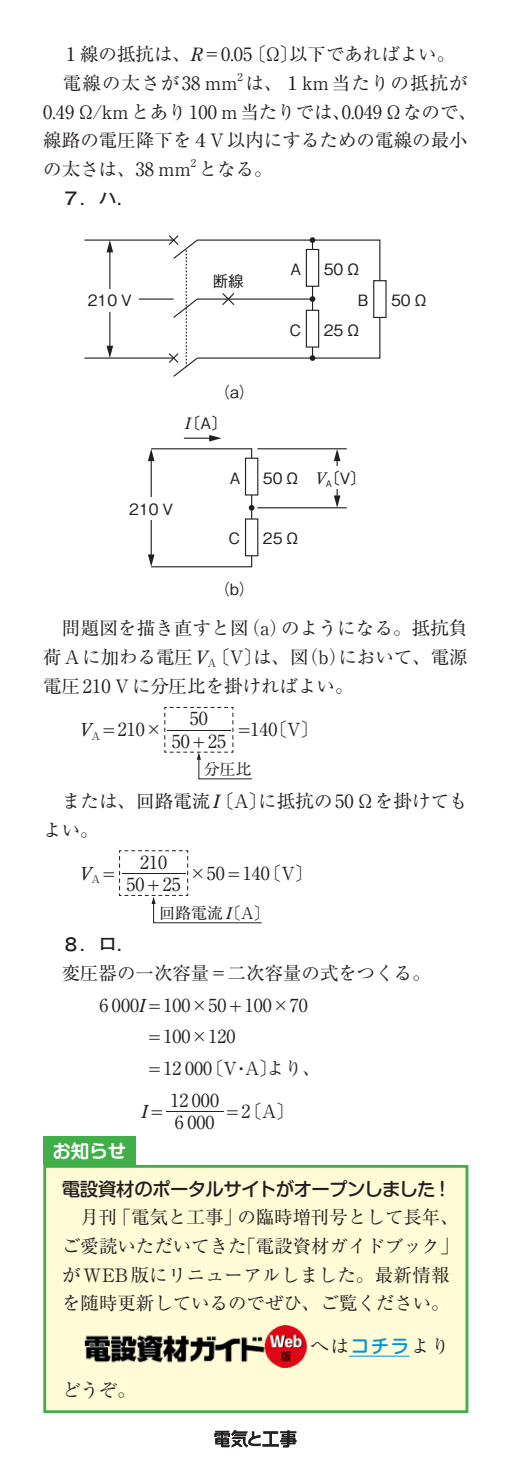
<style>
.page{position:relative;width:511px;height:1458px;background:#fff}
.page>*{position:absolute;margin:0;border:0;box-sizing:border-box;transform-origin:0 0}
.t1{font:18.4px/28.8px "Ryumin Pr 6 N";color:#231f20}
.t2{font:18.4px/28.8px "Ryumin Pr 6 N";letter-spacing:.06em;color:#231f20}
.t3{font:500 18.4px "Shin M Go Pr 6 N";letter-spacing:-.035em;color:#231f20}
.t4{font:700 18.4px "Futo Go B101 Pro";color:#231f20}
.t5{font:700 18.4px "Shin M Go Pr 6 N De";color:#fff}
.t6{font:18px/31.8px "Ryumin Pr 6 N";color:#231f20}
.t7{font:italic 18px "MM Century Old";color:#231f20}
.t8{font:18px "M Ma Binary";color:#231f20}
.t9{font:16px "Ryumin Pr 6 N";color:#231f20}
.t10{font:500 15.6px "Gothic BBB Pr 6 N";color:#231f20}
.t11{font:10.8px "Ryumin Pr 6 N";color:#231f20}
.t12{font:500 9px "Gothic BBB Pr 6 N";color:#231f20}
.s1{font-family:"MM Century Old";font-style:italic}
.s2{font-family:"Century Old Style Std";font-weight:400;font-style:italic}
.s3{font-family:"MM Century Old"}
.s4{font-style:normal}
.s5{font-family:"Shin M Go Pr 6 N";font-weight:500;color:#0095d9}
</style>
<div class="page">
<hr style="left:84px;top:357px;width:89px;height:1px;background:#231f20">
<hr style="left:139px;top:298px;width:34px;height:1px;background:#231f20">
<hr style="left:257px;top:448px;width:89px;height:1px;background:#231f20">
<hr style="left:257px;top:507px;width:89px;height:1px;background:#231f20">
<hr style="left:336px;top:459px;width:1px;height:38px;background:#231f20">
<svg style="left:333px;top:449px;width:7px;height:12px"></svg>
<svg style="left:334px;top:495px;width:6px;height:12px"></svg>
<div style="left:332px;top:466px;width:9px;height:23px;background:#fff"></div>
<hr style="left:109px;top:250px;width:1px;height:98px;background:#231f20">
<svg style="left:106px;top:240px;width:7px;height:12px"></svg>
<svg style="left:106px;top:346px;width:7px;height:12px"></svg>
<div style="left:105px;top:289px;width:9px;height:22px;background:#fff"></div>
<svg style="left:148px;top:452px;width:6px;height:9px"></svg>
<svg style="left:148px;top:554px;width:6px;height:10px"></svg>
<hr style="left:84px;top:239px;width:89px;height:1px;background:#231f20">
<svg style="left:248px;top:505px;width:6px;height:5px"></svg>
<div style="left:150px;top:448px;width:102px;height:119px;border:1px solid #231f20"></div>
<div style="left:245px;top:458px;width:12px;height:37px;background:#fff"></div>
<div style="left:245px;top:457px;width:13px;height:38px;border:1px solid #231f20"></div>
<div style="left:245px;top:519px;width:12px;height:36px;background:#fff"></div>
<div style="left:245px;top:518px;width:13px;height:38px;border:1px solid #231f20"></div>
<svg style="left:167px;top:235px;width:213px;height:142px"></svg>
<svg style="left:184px;top:435px;width:37px;height:6px"></svg>
<svg style="left:164px;top:707px;width:88px;height:72px"></svg>
<svg style="left:119px;top:850px;width:143px;height:73px"></svg>
<hr style="left:166px;top:1110px;width:57px;height:1px;background:#231f20">
<svg style="left:214px;top:1430px;width:82px;height:16px"></svg>
<div style="left:43px;top:1164px;width:425px;height:248px;background:#fffbd6;border:3px solid #40ae49"></div>
<div style="left:43px;top:1135px;width:92px;height:29px;background:#40ae49"></div>
<hr style="left:349px;top:1355px;width:60px;height:1px;background:#0095d9">
<img style="left:84px;top:1325px;width:224px;height:42px">
<p class="t1" style="left:247px;top:39px;width:52px">〔Ω〕</p>
<p class="t1" style="left:43px;top:39px;width:210px">　１線の抵抗は、<span class="s1">R</span>＝0.05</p>
<p class="t11" style="left:237px;top:68px;width:7px">2</p>
<p class="t1" style="left:289px;top:39px;width:167px">以下であればよい。</p>
<p class="t2" style="left:341px;top:67px;width:136px;text-indent:-298px">　電線の太さが38 mm は、１km当たりの抵抗が<br>0.049 Ωなので、</p>
<p class="t1" style="left:43px;top:96px;width:425px">0.49 Ω/kmとあり100 m当たりでは、<br>線路の電圧降下を４V以内にするための電線の最小</p>
<p class="t11" style="left:190px;top:154px;width:7px">2</p>
<p class="t1" style="left:43px;top:154px;width:231px">の太さは、38 mm となる。</p>
<p class="t4" style="left:62px;top:183px;width:75px">７．ハ．</p>
<p class="t10" style="left:88px;top:288px;width:46px">210V</p>
<p class="t10" style="left:212px;top:269px;width:33px">断線</p>
<p class="t10" style="left:184px;top:410px;width:44px"><span class="s2">I</span>〔A〔</p>
<p class="t10" style="left:214px;top:379px;width:41px">（ (a</p>
<p class="t10" style="left:129px;top:496px;width:46px">210V</p>
<p class="t10" style="left:229px;top:465px;width:12px">A</p>
<p class="t10" style="left:228px;top:526px;width:13px">C</p>
<p class="t10" style="left:214px;top:576px;width:41px">（ (b</p>
<p class="t10" style="left:290px;top:256px;width:12px">A</p>
<p class="t10" style="left:289px;top:317px;width:13px">C</p>
<p class="t10" style="left:323px;top:256px;width:39px">50Ω</p>
<p class="t10" style="left:357px;top:288px;width:12px">B</p>
<p class="t10" style="left:323px;top:317px;width:39px">25Ω</p>
<p class="t10" style="left:262px;top:465px;width:39px">50Ω</p>
<p class="t10" style="left:262px;top:526px;width:39px">25Ω</p>
<p class="t12" style="left:315px;top:476px;width:26px">A <sup>〔</sup><sup>V</sup></p>
<p class="t10" style="left:339px;top:465px;width:28px">V〔</p>
<p class="t10" style="left:391px;top:288px;width:39px">50Ω</p>
<p class="t1" style="left:241px;top:613px;width:48px">（）a</p>
<p class="t1" style="left:43px;top:613px;width:207px">　問題図を描き直すと図</p>
<p class="t1" style="left:281px;top:613px;width:188px">のようになる。抵抗負</p>
<p class="t1" style="left:211px;top:641px;width:137px">〔 V は〕、（図 ）b</p>
<p class="t1" style="left:43px;top:642px;width:311px">荷Aに加わる電圧<span class="s1">V</span><sub>A<br></sub>電圧210 Vに分圧比を掛ければよい。</p>
<p class="t6" style="left:171px;top:723px;width:56px">50<span class="s3">+</span>25</p>
<p class="t1" style="left:338px;top:641px;width:130px">において、電源</p>
<p class="t6" style="left:190px;top:701px;width:19px">50</p>
<p class="t9" style="left:204px;top:756px;width:49px">分圧比</p>
<p class="t6" style="left:269px;top:712px;width:51px">〔V〔</p>
<p class="t6" style="left:80px;top:712px;width:84px"><span class="s1">V</span><sub>A</sub> <span class="s3">=</span> 210×</p>
<p class="t6" style="left:238px;top:712px;width:41px"><span class="s3">=</span>140</p>
<p class="t1" style="left:215px;top:785px;width:53px">〔A〕</p>
<p class="t1" style="left:258px;top:785px;width:211px">に抵抗の50 Ωを掛けても</p>
<p class="t1" style="left:43px;top:785px;width:178px">　または、回路電流<span class="s1">I</span>よい。</p>
<p class="t6" style="left:126px;top:867px;width:56px">50<span class="s3">+</span>25</p>
<p class="t6" style="left:140px;top:844px;width:28px">210</p>
<p class="t9" style="left:159px;top:900px;width:74px">回路電流 <span class="s1">I</span></p>
<p class="t9" style="left:224px;top:900px;width:47px">〔A〕</p>
<p class="t6" style="left:263px;top:855px;width:51px">〔V〔</p>
<p class="t6" style="left:189px;top:855px;width:82px">×50 <span class="s3">=</span> 140</p>
<p class="t7" style="left:80px;top:864px;width:36px">V<sub>A</sub><span class="s4">=</span></p>
<p class="t4" style="left:62px;top:929px;width:75px">８．ロ．</p>
<p class="t1" style="left:43px;top:957px;width:388px">　変圧器の一次容量＝二次容量の式をつくる。</p>
<p class="t6" style="left:99px;top:988px;width:210px">6 000<span class="s1">I</span> <span class="s3">=</span> 100×50 <span class="s3">+</span> 100×70</p>
<p class="t6" style="left:148px;top:1019px;width:89px"><span class="s3">=</span> 100×120 <span class="s3">=</span> 12 000</p>
<p class="t6" style="left:175px;top:1105px;width:41px">6 000</p>
<p class="t6" style="left:205px;top:1051px;width:116px">〔V A より、</p>
<p class="t6" style="left:226px;top:1093px;width:70px"><span class="s3">=</span> 〕A〔</p>
<p class="t6" style="left:259px;top:1051px;width:19px">〕</p>
<p class="t8" style="left:236px;top:1058px;width:10px">$</p>
<p class="t6" style="left:170px;top:1082px;width:50px">12 000</p>
<p class="t6" style="left:241px;top:1093px;width:10px">2</p>
<p class="t7" style="left:141px;top:1102px;width:23px">I<span class="s4">=</span></p>
<p class="t5" style="left:52px;top:1135px;width:75px">お知らせ</p>
<p class="t3" style="left:62px;top:1173px;width:391px">電設資材のポータルサイトがオープンしました!</p>
<p class="t1" style="left:237px;top:1201px;width:223px">の臨時増刊号として長年、</p>
<p class="t1" style="left:113px;top:1201px;width:130px">「電気と工事」</p>
<p class="t1" style="left:62px;top:1201px;width:57px">　月刊</p>
<p class="t1" style="left:237px;top:1230px;width:223px">「電設資材ガイドブック「</p>
<p class="t1" style="left:62px;top:1230px;width:388px">ご愛読いただいてきた<br>がWEB版にリニューアルしました。最新情報を随時更新しているのでぜひ、ご覧ください。</p>
<p class="t1" style="left:310px;top:1330px;width:140px">へは<span class="s5">コチラ</span>より</p>
<p class="t1" style="left:62px;top:1373px;width:75px">どうぞ。</p>
</div>
